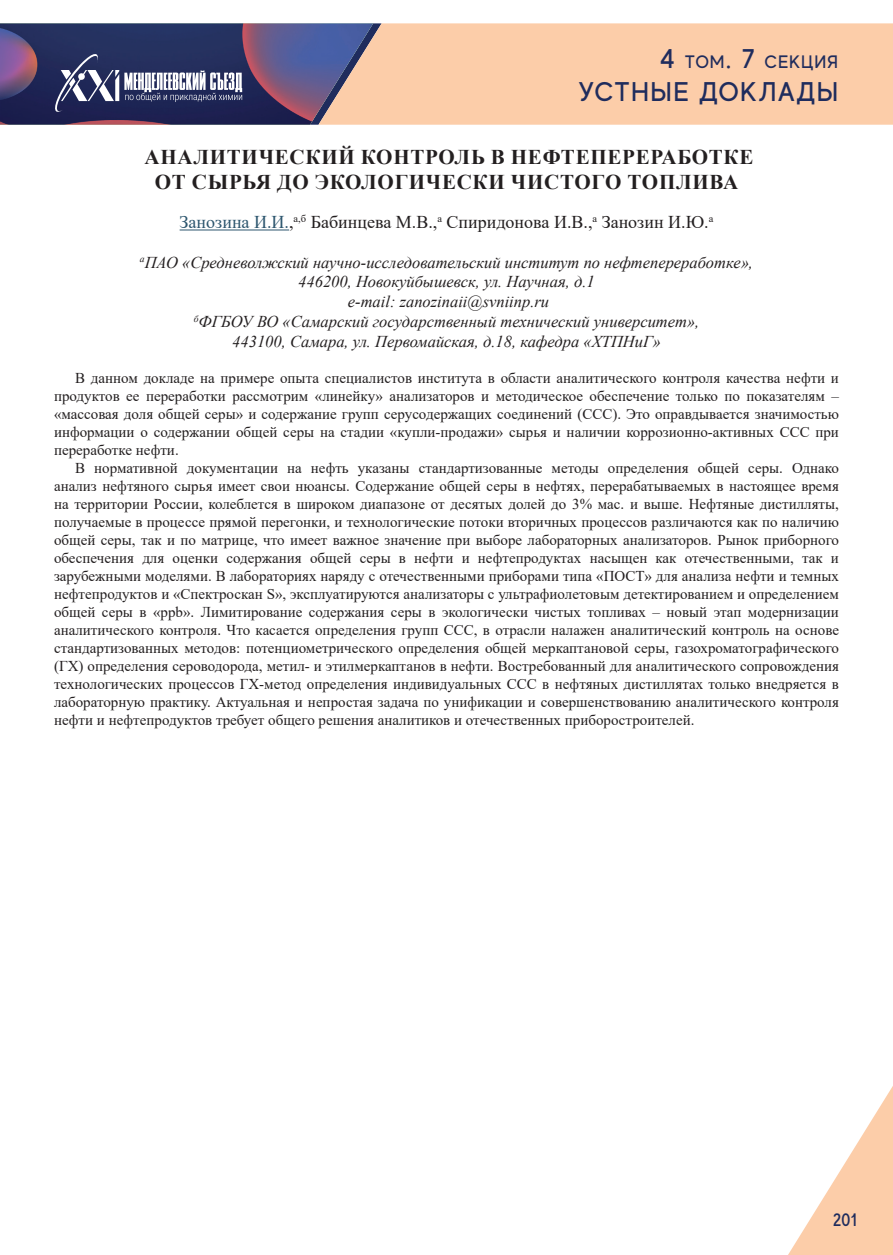
<style>
.page{position:relative;width:893px;height:1255px;background:#fff}
.page>*{position:absolute;margin:0;border:0;box-sizing:border-box;transform-origin:0 0}
.t1{font:500 27px "MADE Evolve Sans";letter-spacing:.05em;color:#1f2c5d}
.t2{font:700 21px/25.2px "Times New Roman";letter-spacing:.035em;color:#231f20;text-align:center}
.t3{font:18px "Times New Roman";color:#231f20}
.t4{font:500 18px "MADE Evolve Sans";letter-spacing:.05em;color:#1f2c5d}
.t5{font:italic 16.5px/19.8px "Times New Roman";color:#231f20;text-align:center}
.t6{font:15px/18px "Times New Roman";color:#231f20;text-align:justify}
.s1{font-size:27px}
.s2{color:#2e576f}
</style>
<div class="page">
<div style="left:382px;top:23px;width:511px;height:102px;background:#fccda9"></div>
<svg style="left:788px;top:1086px;width:105px;height:168px"></svg>
<svg style="left:0;top:23px;width:382px;height:102px;background:#575378"></svg>
<hr style="left:180px;top:229px;width:109px;height:1px;background:#2e576f">
<p class="t4" style="left:660px;top:51px;width:179px"><span class="s1">4</span> ТОМ<span class="s1">. 7</span> СЕКЦИЯ</p>
<h1 class="t1" style="left:578px;top:74px;width:261px">УСТНЫЕ ДОКЛАДЫ</h1>
<h2 class="t2" style="left:145px;top:144px;width:611px">АНАЛИТИЧЕСКИЙ КОНТРОЛЬ В НЕФТЕПЕРЕРАБОТКЕ<br>ОТ СЫРЬЯ ДО ЭКОЛОГИЧЕСКИ ЧИСТОГО ТОПЛИВА</h2>
<p class="t3" style="left:180px;top:209px;width:535px"><span class="s2">Занозина И.И.</span>,<sup>а,б</sup> Бабинцева М.В.,<sup>а</sup> Спиридонова И.В.,<sup>а</sup> Занозин И.Ю.<sup>а</sup></p>
<p class="t5" style="left:140px;top:252px;width:615px"><sup>а</sup>ПАО «Средневолжский научно-исследовательский институт по нефтепереработке», 446200, Новокуйбышевск, ул. Научная, д.1<br>e-mail: zanozinaii@svniinp.ru<br><sup>б</sup>ФГБОУ ВО «Самарский государственный технический университет»,<br>443100, Самара, ул. Первомайская, д.18, кафедра «ХТПНиГ»</p>
<p class="t6" style="left:54px;top:368px;width:786px;text-indent:21px">В данном докладе на примере опыта специалистов института в области аналитического контроля качества нефти и продуктов ее переработки рассмотрим «линейку» анализаторов и методическое обеспечение только по показателям – «массовая доля общей серы» и содержание групп серусодержащих соединений (ССС). Это оправдывается значимостью информации о содержании общей серы на стадии «купли-продажи» сырья и наличии коррозионно-активных ССС при переработке нефти.</p>
<p class="t6" style="left:54px;top:458px;width:786px;text-indent:21px">В нормативной документации на нефть указаны стандартизованные методы определения общей серы. Однако анализ нефтяного сырья имеет свои нюансы. Содержание общей серы в нефтях, перерабатываемых в настоящее время на территории России, колеблется в широком диапазоне от десятых долей до 3% мас. и выше. Нефтяные дистилляты, получаемые в процессе прямой перегонки, и технологические потоки вторичных процессов различаются как по наличию общей серы, так и по матрице, что имеет важное значение при выборе лабораторных анализаторов. Рынок приборного обеспечения для оценки содержания общей серы в нефти и нефтепродуктах насыщен как отечественными, так и зарубежными моделями. В лабораториях наряду с отечественными приборами типа «ПОСТ» для анализа нефти и темных нефтепродуктов и «Спектроскан S», эксплуатируются анализаторы с ультрафиолетовым детектированием и определением общей серы в «ppb». Лимитирование содержания серы в экологически чистых топливах – новый этап модернизации аналитического контроля. Что касается определения групп ССС, в отрасли налажен аналитический контроль на основе стандартизованных методов: потенциометрического определения общей меркаптановой серы, газохроматографического (ГХ) определения сероводорода, метил- и этилмеркаптанов в нефти. Востребованный для аналитического сопровождения технологических процессов ГХ-метод определения индивидуальных ССС в нефтяных дистиллятах только внедряется в лабораторную практику. Актуальная и непростая задача по унификации и совершенствованию аналитического контроля нефти и нефтепродуктов требует общего решения аналитиков и отечественных приборостроителей.</p>
<p class="t4" style="left:833px;top:1208px;width:26px">201</p>
</div>
